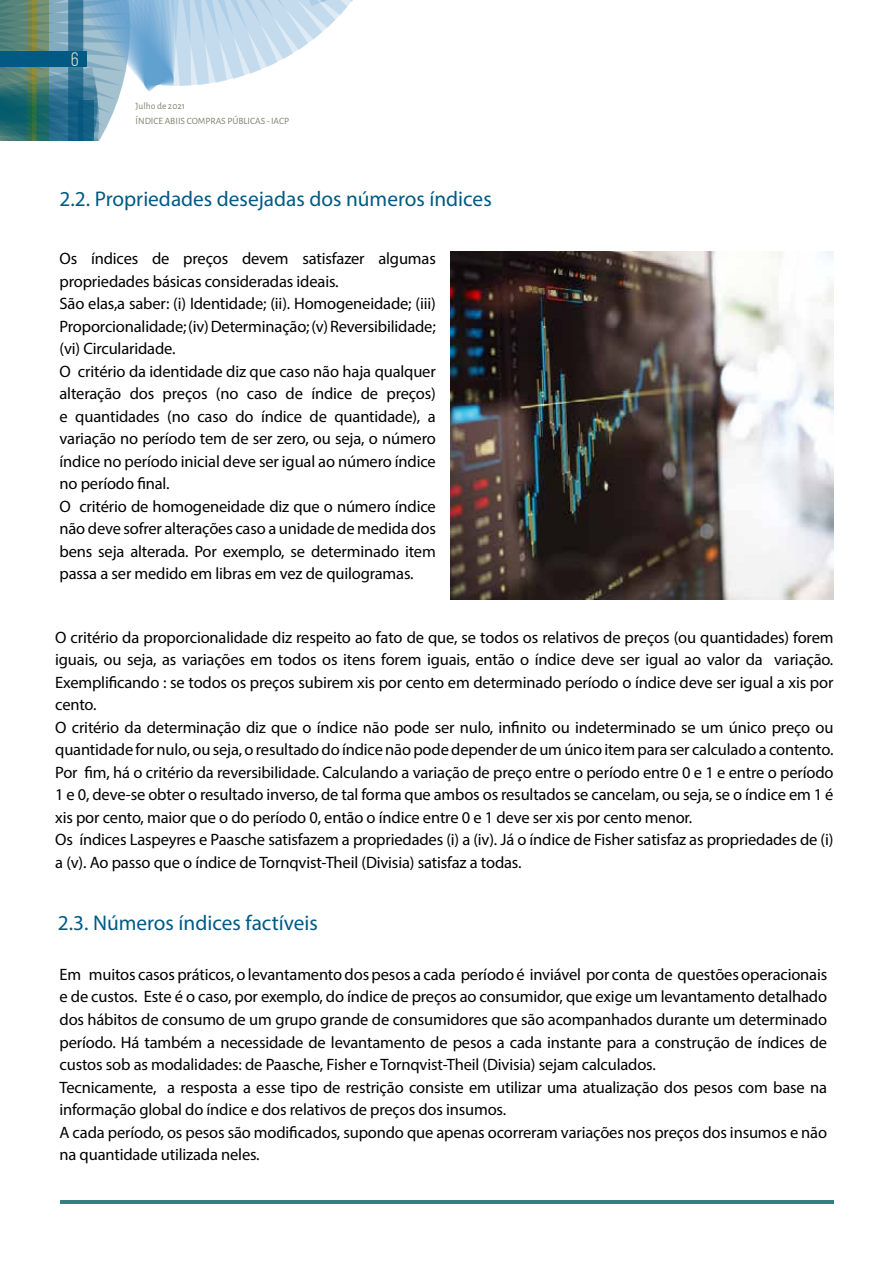
<style>
.page{position:relative;width:893px;height:1263px;background:#fff}
.page>*{position:absolute;margin:0;border:0;box-sizing:border-box;transform-origin:0 0}
.t1{font:21.3px "Myriad Pro";color:#005a84}
.t2{font:19.5px "Bebas Neue";color:#eee9d4}
.t3{font:16.5px/22.5px "Myriad Pro";letter-spacing:-.01em;color:#000}
.t4{font:9.6px/15px "Alegreya Sans";color:#82816f}
</style>
<div class="page">
<svg style="left:49px;top:0;width:304px;height:140px"></svg>
<svg style="left:0;top:0;width:27px;height:140px;background:#3c7675"></svg>
<svg style="left:27px;top:0;width:5px;height:140px"></svg>
<svg style="left:32px;top:0;width:17px;height:140px;background:#547e60"></svg>
<svg style="left:68px;top:0;width:15px;height:140px;background:#266b8e"></svg>
<div style="left:0;top:51px;width:87px;height:16px;background:#005a84"></div>
<hr style="left:60px;top:1200px;width:773px;height:3px;background:#377e80">
<img style="left:451px;top:252px;width:382px;height:348px">
<p class="t2" style="left:71px;top:49px;width:9px">6</p>
<p class="t4" style="left:136px;top:98px;width:155px">Julho de 2021<br>ÍNDICE ABIIS COMPRAS PÚBLICAS - IACP</p>
<p class="t1" style="left:60px;top:186px;width:434px">2.2. Propriedades desejadas dos números índices</p>
<p class="t3" style="left:60px;top:247px;width:378px">Os índices de preços devem satisfazer algumas propriedades básicas consideradas ideais.<br>São elas,a saber: (i) Identidade; (ii). Homogeneidade; (iii)<br>Proporcionalidade; (iv) Determinação; (v) Reversibilidade; (vi) Circularidade.<br>O critério da identidade diz que caso não haja qualquer alteração dos preços (no caso de índice de preços) e quantidades (no caso do índice de quantidade), a variação no período tem de ser zero, ou seja, o número índice no período inicial deve ser igual ao número índice no período final.<br>O critério de homogeneidade diz que o número índice não deve sofrer alterações caso a unidade de medida dos bens seja alterada. Por exemplo, se determinado item passa a ser medido em libras em vez de quilogramas.</p>
<p class="t3" style="left:55px;top:626px;width:780px">O critério da proporcionalidade diz respeito ao fato de que, se todos os relativos de preços (ou quantidades) forem iguais, ou seja, as variações em todos os itens forem iguais, então o índice deve ser igual ao valor da variação.<br>Exemplificando : se todos os preços subirem xis por cento em determinado período o índice deve ser igual a xis por cento.<br>O critério da determinação diz que o índice não pode ser nulo, infinito ou indeterminado se um único preço ou quantidade for nulo, ou seja, o resultado do índice não pode depender de um único item para ser calculado a contento.<br>Por fim, há o critério da reversibilidade. Calculando a variação de preço entre o período entre 0 e 1 e entre o período 1 e 0, deve-se obter o resultado inverso, de tal forma que ambos os resultados se cancelam, ou seja, se o índice em 1 é xis por cento, maior que o do período 0, então o índice entre 0 e 1 deve ser xis por cento menor.<br>Os índices Laspeyres e Paasche satisfazem a propriedades (i) a (iv). Já o índice de Fisher satisfaz as propriedades de (i) a (v). Ao passo que o índice de Tornqvist-Theil (Divisia) satisfaz a todas.</p>
<p class="t1" style="left:58px;top:909px;width:262px">2.3. Números índices factíveis</p>
<p class="t3" style="left:60px;top:963px;width:769px">Em muitos casos práticos, o levantamento dos pesos a cada período é inviável por conta de questões operacionais e de custos. Este é o caso, por exemplo, do índice de preços ao consumidor, que exige um levantamento detalhado dos hábitos de consumo de um grupo grande de consumidores que são acompanhados durante um determinado período. Há também a necessidade de levantamento de pesos a cada instante para a construção de índices de custos sob as modalidades: de Paasche, Fisher e Tornqvist-Theil (Divisia) sejam calculados.<br>Tecnicamente, a resposta a esse tipo de restrição consiste em utilizar uma atualização dos pesos com base na informação global do índice e dos relativos de preços dos insumos.<br>A cada período, os pesos são modificados, supondo que apenas ocorreram variações nos preços dos insumos e não na quantidade utilizada neles.</p>
</div>
